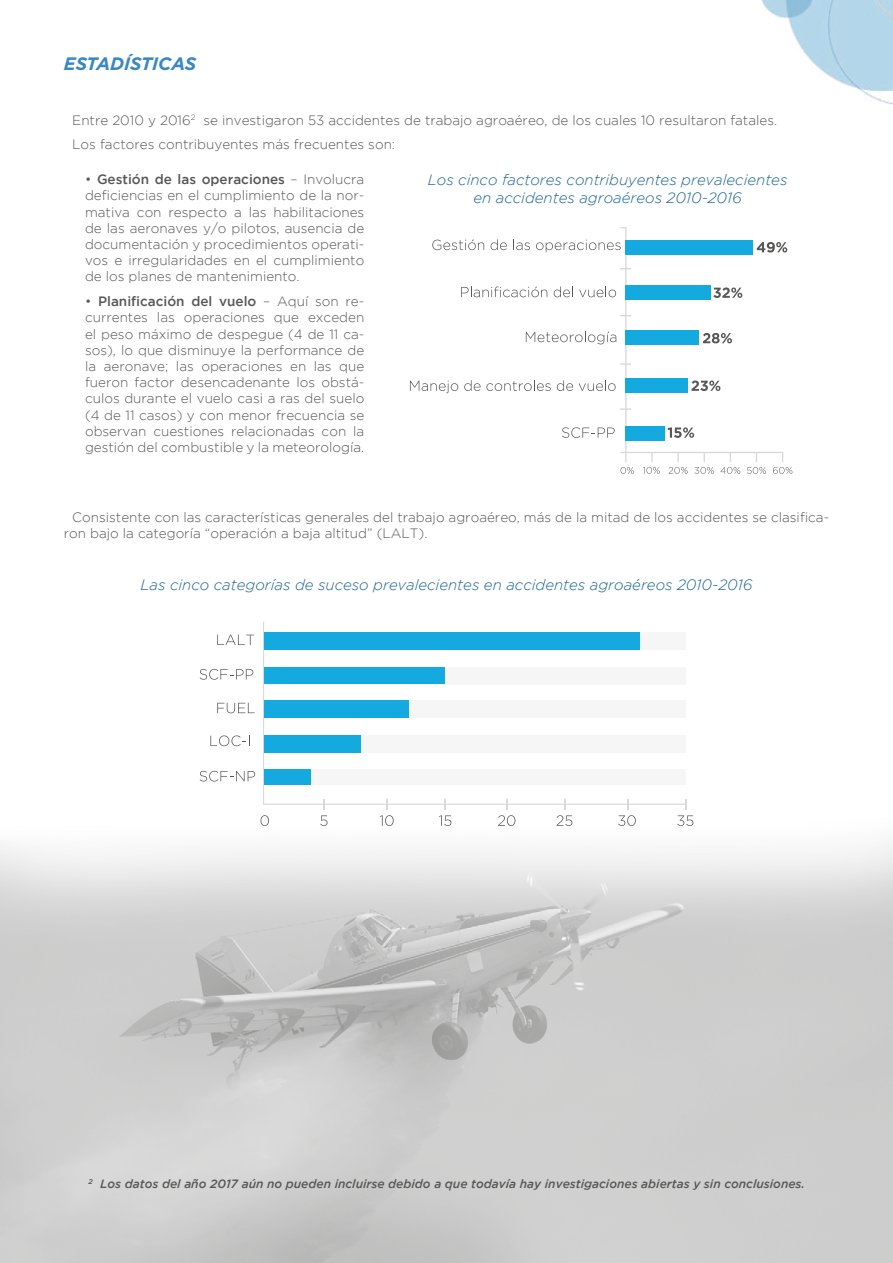
<style>
.page{position:relative;width:893px;height:1263px;background:#fff}
.page>*{position:absolute;margin:0;border:0;box-sizing:border-box;transform-origin:0 0}
.t1{font:italic 700 18px "Gotham";color:#3a87c2}
.t2{font:italic 300 15px/18px "Gotham";color:#1b6596;text-align:center}
.t3{font:300 13.5px/16.2px "Gotham";color:#575756}
.t4{font:italic 500 12px "Gotham";color:#575756}
.s1{font-weight:500}
</style>
<div class="page">
<img style="left:0;top:799px;width:893px;height:464px">
<img style="left:761px;top:0;width:132px;height:104px">
<svg style="left:410px;top:227px;width:382px;height:247px"></svg>
<svg style="left:263px;top:622px;width:422px;height:183px"></svg>
<svg style="left:217px;top:635px;width:37px;height:10px"></svg>
<svg style="left:260px;top:815px;width:9px;height:11px"></svg>
<svg style="left:320px;top:815px;width:7px;height:11px"></svg>
<svg style="left:380px;top:815px;width:14px;height:11px"></svg>
<svg style="left:439px;top:815px;width:12px;height:11px"></svg>
<svg style="left:498px;top:815px;width:17px;height:11px"></svg>
<svg style="left:556px;top:815px;width:16px;height:11px"></svg>
<svg style="left:618px;top:815px;width:18px;height:11px"></svg>
<svg style="left:677px;top:815px;width:16px;height:11px"></svg>
<svg style="left:200px;top:669px;width:53px;height:11px"></svg>
<svg style="left:217px;top:703px;width:38px;height:10px"></svg>
<svg style="left:210px;top:735px;width:40px;height:11px"></svg>
<svg style="left:200px;top:771px;width:55px;height:10px"></svg>
<div style="left:264px;top:769px;width:47px;height:15px;background:#14aae0"></div>
<div style="left:264px;top:735px;width:96px;height:17px;background:#14aae0"></div>
<div style="left:264px;top:701px;width:145px;height:17px;background:#14aae0"></div>
<div style="left:264px;top:667px;width:181px;height:16px;background:#14aae0"></div>
<div style="left:264px;top:632px;width:375px;height:18px;background:#14aae0"></div>
<svg style="left:323px;top:799px;width:2px;height:10px"></svg>
<h1 class="t1" style="left:64px;top:51px;width:134px">ESTADÍSTICAS</h1>
<p class="t3" style="left:72px;top:107px;width:706px;line-height:24.8px">Entre 2010 y 2016<sup>2</sup> se investigaron 53 accidentes de trabajo agroaéreo, de los cuales 10 resultaron fatales.<br>Los factores contribuyentes más frecuentes son:</p>
<p class="t3" style="left:85px;top:171px;width:281px;text-align:justify">• <span class="s1">Gestión de las operaciones</span> – Involucra deficiencias en el cumplimiento de la nor&shy;mativa con respecto a las habilitaciones de las aeronaves y/o pilotos, ausencia de documentación y procedimientos operati&shy;vos e irregularidades en el cumplimiento de los planes de mantenimiento.</p>
<p class="t3" style="left:85px;top:293px;width:281px;text-align:justify">• <span class="s1">Planificación del vuelo</span> – Aquí son re&shy;currentes las operaciones que exceden el peso máximo de despegue (4 de 11 ca&shy;sos), lo que disminuye la performance de la aeronave; las operaciones en las que fueron factor desencadenante los obstá&shy;culos durante el vuelo casi a ras del suelo (4 de 11 casos) y con menor frecuencia se observan cuestiones relacionadas con la gestión del combustible y la meteorología.</p>
<p class="t2" style="left:428px;top:171px;width:361px">Los cinco factores contribuyentes prevalecientes en accidentes agroaéreos 2010-2016</p>
<p class="t3" style="left:64px;top:509px;width:767px;text-indent:9px">Consistente con las características generales del trabajo agroaéreo, más de la mitad de los accidentes se clasifica&shy;ron bajo la categoría “operación a baja altitud” (LALT).</p>
<p class="t2" style="left:141px;top:576px;width:613px">Las cinco categorías de suceso prevalecientes en accidentes agroaéreos 2010-2016</p>
<p class="t4" style="left:89px;top:1177px;width:718px"><sup>2</sup> Los datos del año 2017 aún no pueden incluirse debido a que todavía hay investigaciones abiertas y sin conclusiones.</p>
</div>
